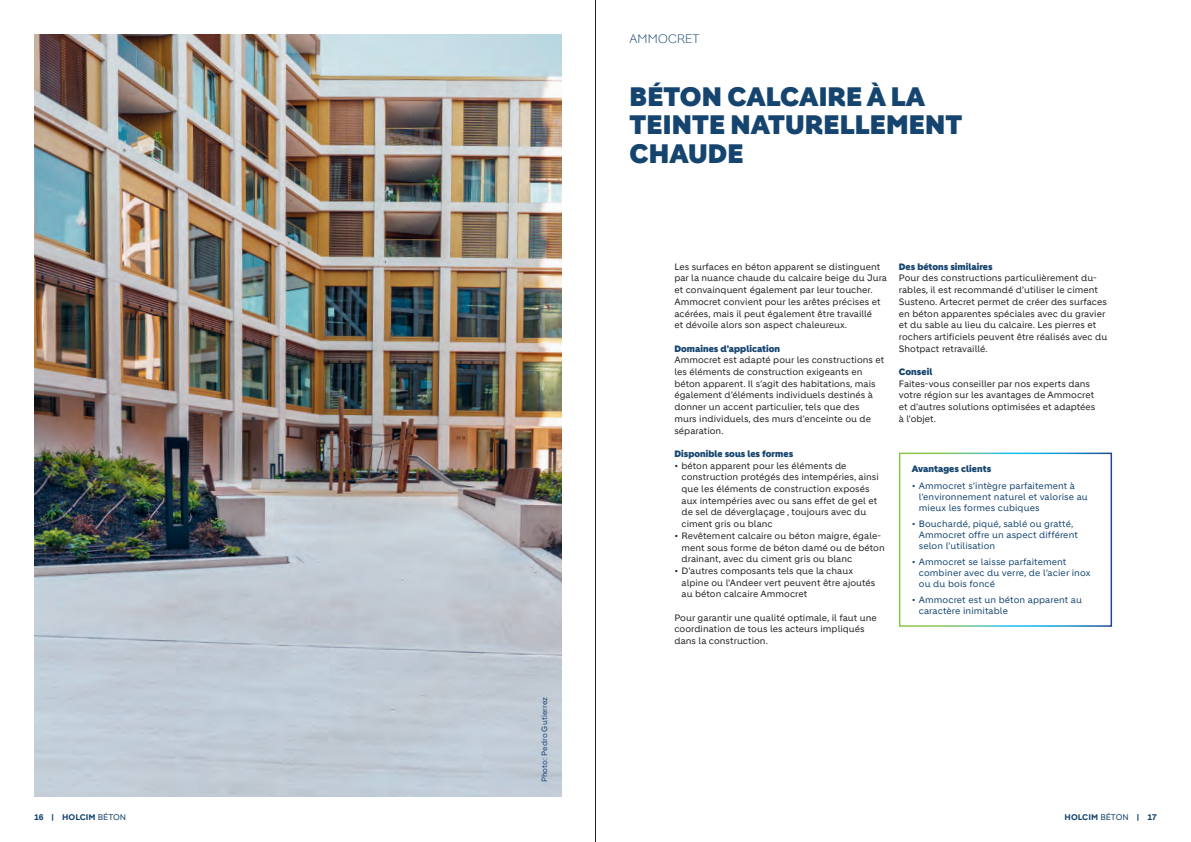
<style>
.page{position:relative;width:1191px;height:842px;background:#fff}
.page>*{position:absolute;margin:0;border:0;box-sizing:border-box;transform-origin:0 0}
.t1{font:900 26px/28.6px "Holcim Headline";letter-spacing:.005em;color:#15456f}
.t2{font:300 12px "Holcim Headline";letter-spacing:.02em;color:#15456f}
.t3{font:9px/11.7px "Holcim";letter-spacing:.005em;color:#231f20}
.t4{font:9px/10.8px "Holcim";letter-spacing:.01em;color:#15456f}
.t5{font:900 9px "Holcim Headline";letter-spacing:.005em;color:#15456f}
.t6{font:700 8px "Holcim";letter-spacing:.01em;color:#15456f}
.t7{font:7.5px "Holcim";letter-spacing:.005em;color:#15456f}
.s1{font-weight:400}
</style>
<div class="page">
<img style="left:34px;top:34px;width:527px;height:762px">
<div style="left:899px;top:453px;width:213px;height:174px;border:2px solid #fff"></div>
<hr style="left:595px;top:0;width:1px;height:842px;background:#231f20">
<h2 class="t2" style="left:629px;top:32px;width:71px">AMMOCRET</h2>
<h1 class="t1" style="left:629px;top:83px;width:334px">BÉTON CALCAIRE À LA<br>TEINTE NATURELLEMENT<br>CHAUDE</h1>
<p class="t7" style="left:540px;top:782px;width:87px;rotate:-90deg">Photo: Pedro Gutierrez</p>
<p class="t3" style="left:674px;top:261px;width:214px">Les surfaces en béton apparent se distinguent par la nuance chaude du calcaire beige du Jura et convainquent également par leur toucher.<br>Ammocret convient pour les arêtes précises et acérées, mais il peut également être travaillé<br>et dévoile alors son aspect chaleureux.</p>
<p class="t5" style="left:674px;top:343px;width:107px">Domaines d’application</p>
<p class="t3" style="left:674px;top:354px;width:211px">Ammocret est adapté pour les constructions et les éléments de construction exigeants en béton apparent. Il s’agit des habitations, mais également d’éléments individuels destinés à donner un accent particulier, tels que des<br>murs individuels, des murs d’enceinte ou de séparation.</p>
<p class="t5" style="left:674px;top:448px;width:120px">Disponible sous les formes</p>
<p class="t3" style="left:681px;top:460px;width:199px;text-indent:-7px">• béton apparent pour les éléments de construction protégés des intempéries, ainsi que les éléments de construction exposés aux intempéries avec ou sans effet de gel et de sel de déverglaçage , toujours avec du ciment gris ou blanc</p>
<p class="t3" style="left:681px;top:530px;width:205px;text-indent:-7px">• Revêtement calcaire ou béton maigre, égale&shy;ment sous forme de béton damé ou de béton drainant, avec du ciment gris ou blanc</p>
<p class="t3" style="left:681px;top:565px;width:195px;text-indent:-7px">• D'autres composants tels que la chaux alpine ou l'Andeer vert peuvent être ajoutés au béton calcaire Ammocret</p>
<p class="t3" style="left:674px;top:612px;width:204px">Pour garantir une qualité optimale, il faut une coordination de tous les acteurs impliqués dans la construction.</p>
<p class="t5" style="left:899px;top:261px;width:95px">Des bétons similaires</p>
<p class="t3" style="left:899px;top:272px;width:210px">Pour des constructions particulièrement du&shy;rables, il est recommandé d’utiliser le ciment Susteno. Artecret permet de créer des surfaces en béton apparentes spéciales avec du gravier et du sable au lieu du calcaire. Les pierres et rochers artificiels peuvent être réalisés avec du Shotpact retravaillé.</p>
<p class="t5" style="left:899px;top:366px;width:35px">Conseil</p>
<p class="t3" style="left:899px;top:378px;width:198px">Faites-vous conseiller par nos experts dans votre région sur les avantages de Ammocret et d'autres solutions optimisées et adaptées à l'objet.</p>
<p class="t5" style="left:911px;top:464px;width:81px">Avantages clients</p>
<p class="t4" style="left:919px;top:480px;width:171px;text-indent:-7px">• Ammocret s’intègre parfaitement à l’environnement naturel et valorise au mieux les formes cubiques</p>
<p class="t4" style="left:919px;top:518px;width:161px;text-indent:-7px">• Bouchardé, piqué, sablé ou gratté,<br>Ammocret offre un aspect différent selon l’utilisation</p>
<p class="t4" style="left:919px;top:556px;width:173px;text-indent:-7px">• Ammocret se laisse parfaitement combiner avec du verre, de l’acier inox ou du bois foncé</p>
<p class="t4" style="left:919px;top:595px;width:165px;text-indent:-7px">• Ammocret est un béton apparent au caractère inimitable</p>
<p class="t6" style="left:34px;top:812px;width:94px">16 | HOLCIM <span class="s1">BÉTON</span></p>
<p class="t6" style="left:1064px;top:812px;width:94px">HOLCIM <span class="s1">BÉTON</span> | 17</p>
</div>
